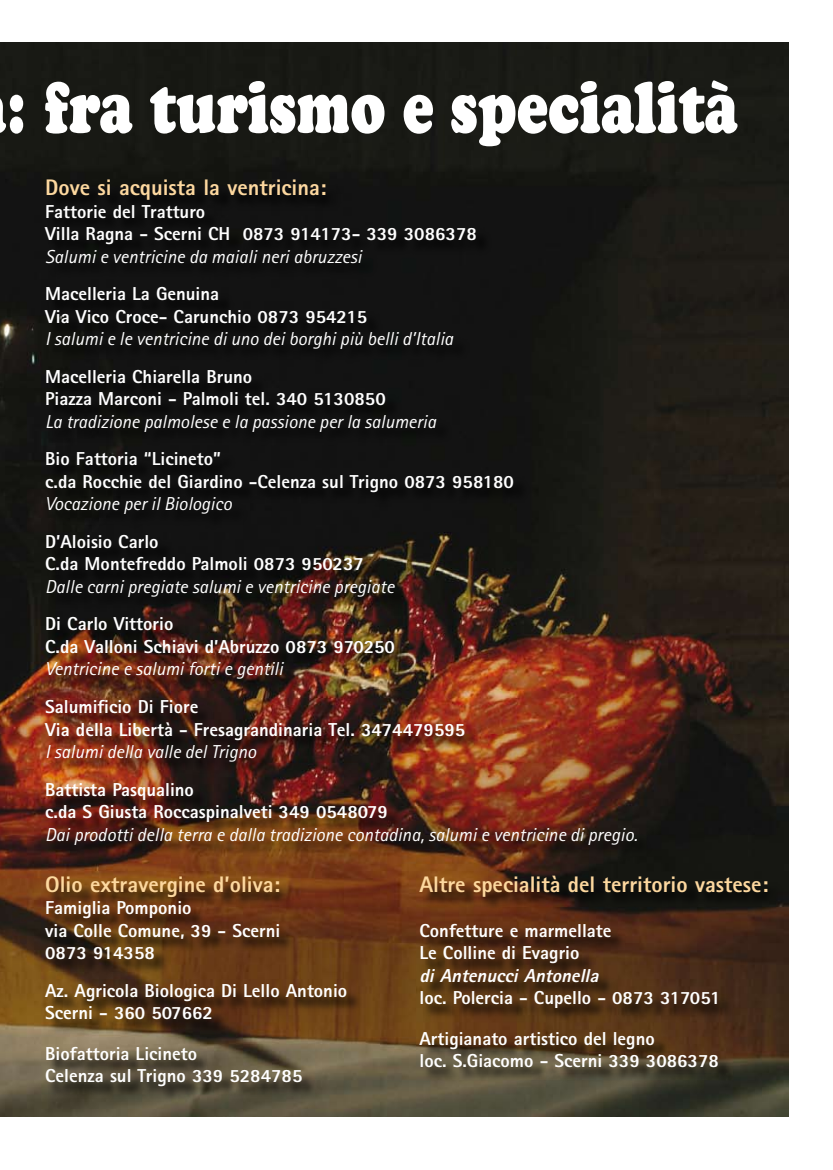
<style>
.page{position:relative;width:833px;height:1170px;background:#fff}
.page>*{position:absolute;margin:0;border:0;box-sizing:border-box;transform-origin:0 0}
.t1{font:900 70px "Cooper BT";color:#fff;scale:.78 1}
.t2{font:800 22.5px "Rotis Sans Serif";color:#fdd89f}
.t3{font:800 18.75px/22.5px "Rotis Sans Serif";color:#fff}
.t4{font:italic 18.75px "Rotis Sans Serif";color:#fff}
.t5{font:italic 800 18.75px "Rotis Sans Serif";color:#fff}
</style>
<div class="page">
<img style="left:0;top:43px;width:788px;height:1073px">
<img style="left:46px;top:180px;width:606px;height:680px">
<svg style="left:47px;top:877px;width:736px;height:225px;background:#573a1f"></svg>
<svg style="left:114px;top:55px;width:10px;height:13px"></svg>
<h1 class="t1" style="left:6px;top:65px;width:939px">: fra turismo e specialità</h1>
<p class="t2" style="left:45px;top:173px;width:283px">Dove si acquista la ventricina:</p>
<p class="t3" style="left:45px;top:200px;width:433px">Fattorie del Tratturo<br>Villa Ragna - Scerni CH 0873 914173- 339 3086378</p>
<p class="t4" style="left:45px;top:245px;width:318px">Salumi e ventricine da maiali neri abruzzesi</p>
<p class="t3" style="left:45px;top:282px;width:323px">Macelleria La Genuina<br>Via Vico Croce- Carunchio 0873 954215</p>
<p class="t4" style="left:45px;top:328px;width:409px">I salumi e le ventricine di uno dei borghi più belli d’Italia</p>
<p class="t3" style="left:45px;top:365px;width:342px">Macelleria Chiarella Bruno<br>Piazza Marconi - Palmoli tel. 340 5130850</p>
<p class="t4" style="left:45px;top:410px;width:392px">La tradizione palmolese e la passione per la salumeria</p>
<p class="t3" style="left:45px;top:447px;width:470px">Bio Fattoria “Licineto”<br>c.da Rocchie del Giardino -Celenza sul Trigno 0873 958180</p>
<p class="t4" style="left:45px;top:493px;width:188px">Vocazione per il Biologico</p>
<p class="t3" style="left:45px;top:530px;width:320px">D’Aloisio Carlo<br>C.da Montefreddo Palmoli 0873 950237</p>
<p class="t4" style="left:45px;top:575px;width:351px">Dalle carni pregiate salumi e ventricine pregiate</p>
<p class="t3" style="left:45px;top:612px;width:351px">Di Carlo Vittorio<br>C.da Valloni Schiavi d’Abruzzo 0873 970250</p>
<p class="t4" style="left:45px;top:658px;width:239px">Ventricine e salumi forti e gentili</p>
<p class="t3" style="left:45px;top:695px;width:421px">Salumificio Di Fiore<br>Via della Libertà - Fresagrandinaria Tel. 3474479595</p>
<p class="t4" style="left:45px;top:740px;width:212px">I salumi della valle del Trigno</p>
<p class="t3" style="left:45px;top:777px;width:344px">Battista Pasqualino<br>c.da S Giusta Roccaspinalveti 349 0548079</p>
<p class="t4" style="left:45px;top:823px;width:594px">Dai prodotti della terra e dalla tradizione contadina, salumi e ventricine di pregio.</p>
<p class="t2" style="left:45px;top:869px;width:236px">Olio extravergine d’oliva:</p>
<p class="t3" style="left:45px;top:896px;width:237px">Famiglia Pomponio<br>via Colle Comune, 39 - Scerni<br>0873 914358</p>
<p class="t3" style="left:45px;top:979px;width:303px">Az. Agricola Biologica Di Lello Antonio<br>Scerni - 360 507662</p>
<p class="t3" style="left:45px;top:1041px;width:259px">Biofattoria Licineto<br>Celenza sul Trigno 339 5284785</p>
<p class="t2" style="left:419px;top:869px;width:350px">Altre specialità del territorio vastese:</p>
<p class="t3" style="left:419px;top:919px;width:194px">Confetture e marmellate<br>Le Colline di Evagrio</p>
<p class="t5" style="left:419px;top:963px;width:185px">di AntenucciAntonella</p>
<p class="t3" style="left:419px;top:977px;width:302px;line-height:40px">loc. Polercia - Cupello - 0873 317051<br>Artigianato artistico del legno</p>
<p class="t3" style="left:419px;top:1049px;width:301px">loc. S.Giacomo - Scerni 339 3086378</p>
</div>
